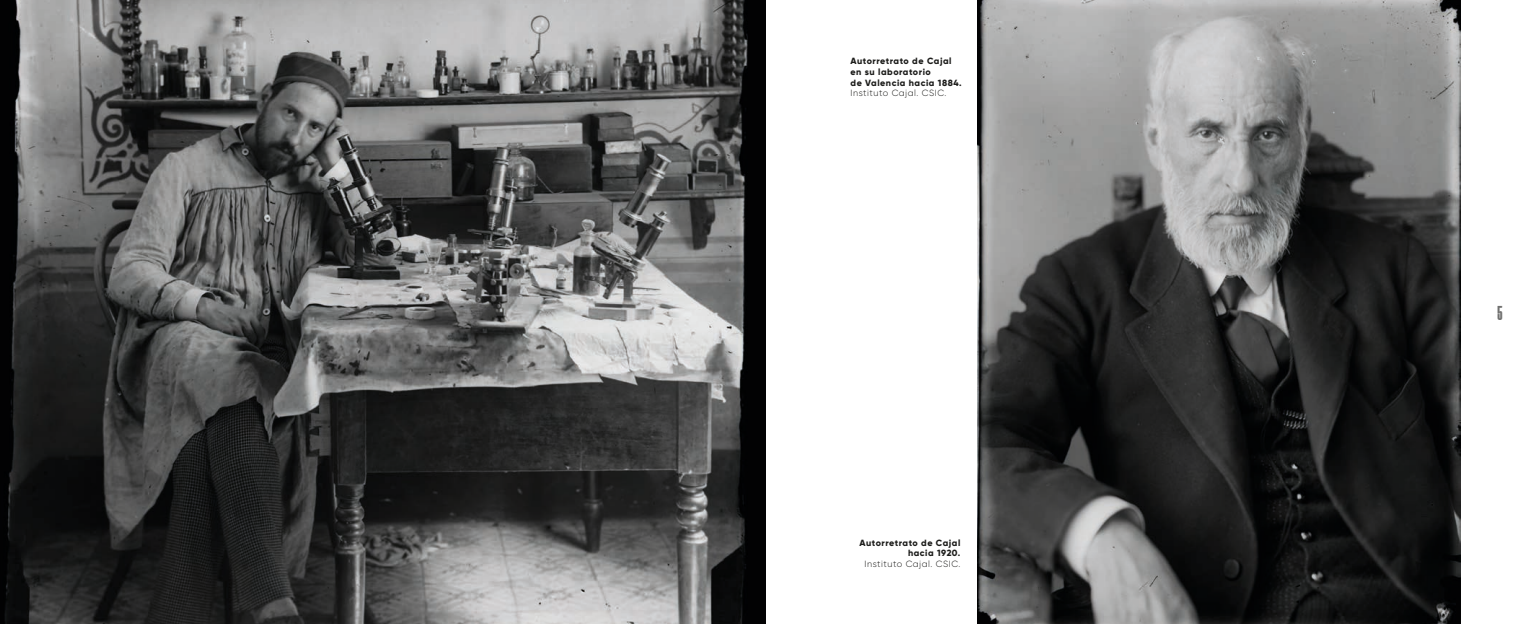
<style>
.page{position:relative;width:1531px;height:624px;background:#fff}
.page>*{position:absolute;margin:0;border:0;box-sizing:border-box;transform-origin:0 0}
.t1{font:900 20px "Morganite";color:#70706f}
.t2{font:800 9px/10.8px "Gilroy";letter-spacing:.06em;color:#1d1d1b}
.t3{font:300 9px "Gilroy";letter-spacing:.06em;color:#1d1d1b}
</style>
<div class="page">
<img style="left:0;top:0;width:765px;height:624px">
<img style="left:977px;top:0;width:483px;height:624px">
<p class="t2" style="left:850px;top:55px;width:113px">Autorretrato de Cajal en su laboratorio<br>de Valencia hacia 1884.</p>
<p class="t3" style="left:850px;top:88px;width:97px">Instituto Cajal. CSIC.</p>
<p class="t2" style="left:859px;top:537px;width:102px;text-align:right">Autorretrato de Cajal hacia 1920.</p>
<p class="t3" style="left:864px;top:558px;width:97px">Instituto Cajal. CSIC.</p>
<h1 class="t1" style="left:1497px;top:302px;width:7px">5</h1>
</div>
